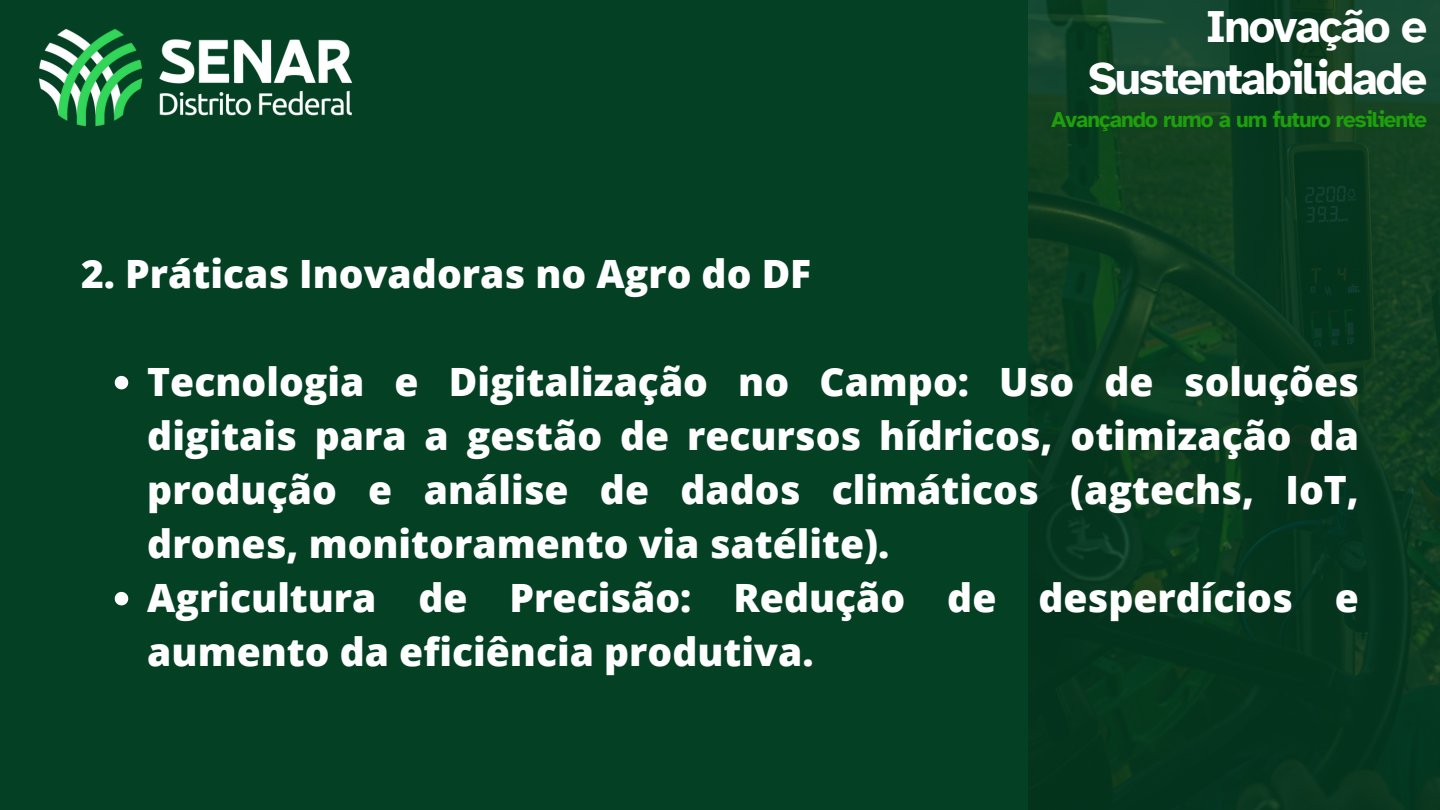
<style>
.page{position:relative;width:1440px;height:810px;background:#044023}
.page>*{position:absolute;margin:0;border:0;box-sizing:border-box;transform-origin:0 0}
.t1{font:700 46px/51.8px "Atkinson Hyperlegible";letter-spacing:-.045em;color:#fff;text-align:right}
.t2{font:800 39px/54px "Open Sans";color:#fff;text-align:justify}
.t3{font:700 22.2px "Atkinson Hyperlegible";letter-spacing:-.045em;color:#1e9f0c}
</style>
<div class="page">
<img style="left:38px;top:29px;width:315px;height:98px">
<img style="left:1029px;top:0;width:411px;height:810px">
<svg style="left:115px;top:376px;width:13px;height:13px"></svg>
<svg style="left:115px;top:592px;width:13px;height:13px"></svg>
<p class="t2" style="left:81px;top:246px;width:732px">2. Práticas Inovadoras no Agro do DF</p>
<h2 class="t1" style="left:1088px;top:1px;width:340px">Inovação e<br>Sustentabilidade</h2>
<p class="t3" style="left:1051px;top:106px;width:378px">Avançando rumo a um futuro resiliente</p>
<p class="t2" style="left:147px;top:354px;width:1213px">Tecnologia e Digitalização no Campo: Uso de soluções digitais para a gestão de recursos hídricos, otimização da produção e análise de dados climáticos (agtechs, IoT, drones, monitoramento via satélite).</p>
<p class="t2" style="left:147px;top:570px;width:1213px">Agricultura de Precisão: Redução de desperdícios e aumento da eficiência produtiva.</p>
</div>
